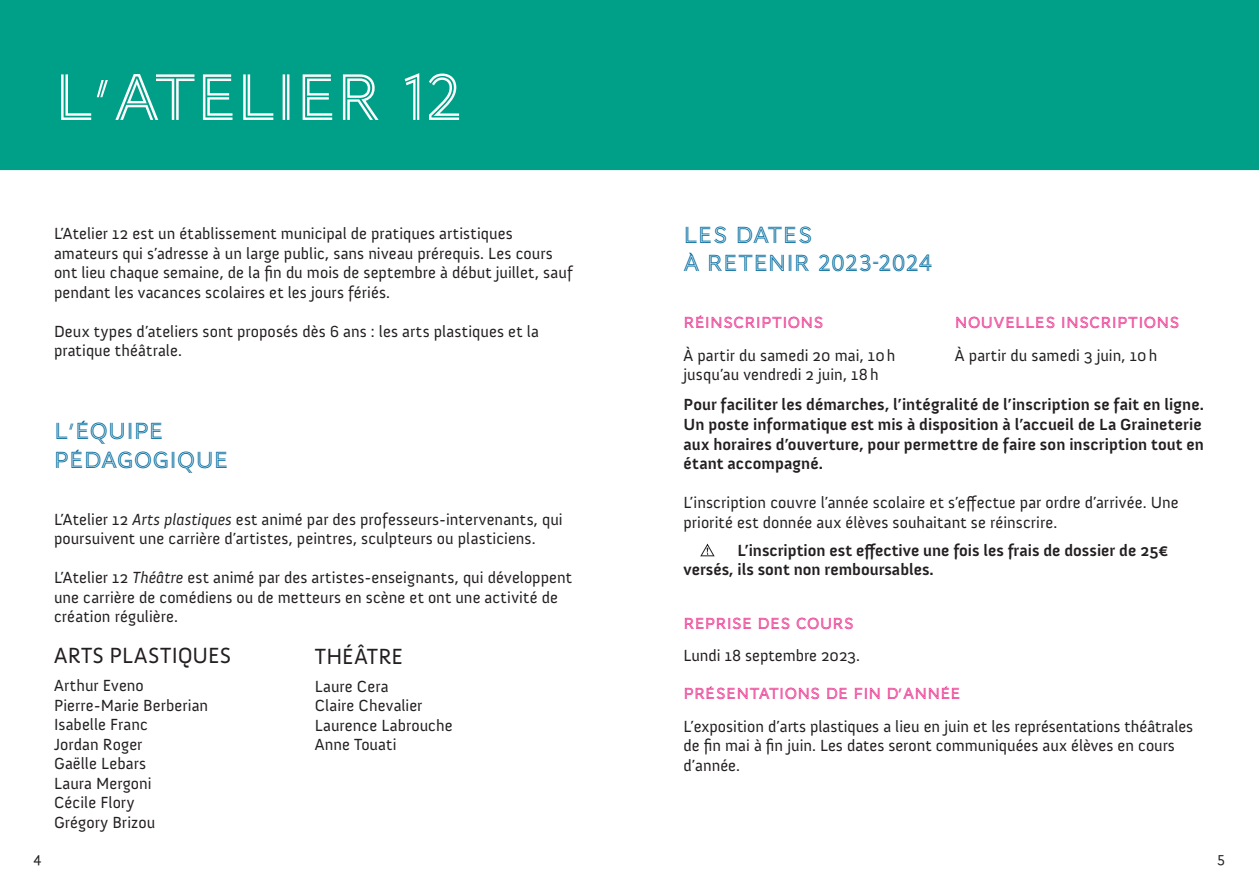
<style>
.page{position:relative;width:1259px;height:893px;background:#fff}
.page>*{position:absolute;margin:0;border:0;box-sizing:border-box;transform-origin:0 0}
.t1{font:67.5px "AW Conqueror Std Inline";letter-spacing:-.025em;color:#fff}
.t2{font:24px/42px "AW Conqueror Std Inline";letter-spacing:-.005em;color:#006b9e}
.t3{font:22.5px "Anivers";letter-spacing:.015em;color:#231f20}
.t4{font:16.5px/19.5px "Anivers";color:#231f20}
.t5{font:700 16.5px/19.5px "Anivers";color:#231f20}
.t6{font:16.5px "AW Conqueror Std Inline";letter-spacing:-.005em;color:#e50976}
.t7{font:15px "Anivers";color:#231f20}
.s1{font-style:italic}
</style>
<div class="page">
<div style="left:0;top:0;width:1259px;height:170px;background:#009f88"></div>
<svg style="left:700px;top:544px;width:15px;height:13px"></svg>
<h1 class="t1" style="left:54px;top:60px;width:410px">L ATELIER 12</h1>
<h1 class="t1" style="left:96px;top:27px;width:18px">,</h1>
<p class="t4" style="left:54px;top:224px;width:520px">L’Atelier 12 est un établissement municipal de pratiques artistiques amateurs qui s’adresse à un large public, sans niveau prérequis. Les cours ont lieu chaque semaine, de la fin du mois de septembre à début juillet, sauf pendant les vacances scolaires et les jours fériés.</p>
<p class="t4" style="left:54px;top:322px;width:486px">Deux types d’ateliers sont proposés dès 6 ans : les arts plastiques et la pratique théâtrale.</p>
<h2 class="t2" style="left:54px;top:411px;width:111px">L ÉQUIPE</h2>
<h2 class="t2" style="left:54px;top:397px;width:176px;text-indent:15px">,<br>PÉDAGOGIQUE</h2>
<p class="t4" style="left:54px;top:510px;width:510px">L’Atelier 12 <span class="s1">Arts plastiques</span> est animé par des professeurs-intervenants, qui poursuivent une carrière d’artistes, peintres, sculpteurs ou plasticiens.</p>
<p class="t4" style="left:54px;top:568px;width:519px">L’Atelier 12 <span class="s1">Théâtre</span> est animé par des artistes-enseignants, qui développent une carrière de comédiens ou de metteurs en scène et ont une activité de création régulière.</p>
<h3 class="t3" style="left:54px;top:643px;width:179px">ARTS PLASTIQUES</h3>
<p class="t4" style="left:54px;top:676px;width:156px">Arthur Eveno<br>Pierre-Marie Berberian<br>Isabelle Franc<br>Jordan Roger<br>Gaëlle Lebars<br>Laura Mergoni<br>Cécile Flory<br>Grégory Brizou</p>
<h3 class="t3" style="left:315px;top:644px;width:90px">THÉÂTRE</h3>
<p class="t4" style="left:315px;top:677px;width:139px">Laure Cera<br>Claire Chevalier<br>Laurence Labrouche<br>Anne Touati</p>
<h2 class="t2" style="left:683px;top:221px;width:250px;line-height:28.5px">LES DATES<br>À RETENIR 2023-2024</h2>
<p class="t6" style="left:683px;top:313px;width:142px">RÉINSCRIPTIONS</p>
<p class="t4" style="left:683px;top:345px;width:213px">À partir du samedi 20 mai, 10h jusqu’au vendredi 2 juin, 18h</p>
<p class="t6" style="left:955px;top:313px;width:227px">NOUVELLES INSCRIPTIONS</p>
<p class="t4" style="left:955px;top:345px;width:204px">À partir du samedi 3 juin, 10h</p>
<p class="t5" style="left:683px;top:395px;width:522px">Pour faciliter les démarches, l’intégralité de l’inscription se fait en ligne.<br>Un poste informatique est mis à disposition à l’accueil de La Graineterie aux horaires d’ouverture, pour permettre de faire son inscription tout en étant accompagné.</p>
<p class="t4" style="left:683px;top:493px;width:497px">L’inscription couvre l’année scolaire et s’effectue par ordre d’arrivée. Une priorité est donnée aux élèves souhaitant se réinscrire.</p>
<p class="t5" style="left:683px;top:540px;width:486px;text-indent:54px">L’inscription est effective une fois les frais de dossier de 25€ versés, ils sont non remboursables.</p>
<p class="t6" style="left:683px;top:614px;width:172px">REPRISE DES COURS</p>
<p class="t4" style="left:683px;top:646px;width:178px">Lundi 18 septembre 2023.</p>
<p class="t6" style="left:683px;top:684px;width:279px">PRÉSENTATIONS DE FIN D ANNÉE</p>
<p class="t6" style="left:898px;top:675px;width:6px">,</p>
<p class="t4" style="left:683px;top:716px;width:511px">L’exposition d’arts plastiques a lieu en juin et les représentations théâtrales de fin mai à fin juin. Les dates seront communiquées aux élèves en cours d’année.</p>
<p class="t7" style="left:33px;top:850px;width:9px">4</p>
<p class="t7" style="left:1217px;top:850px;width:9px">5</p>
</div>
